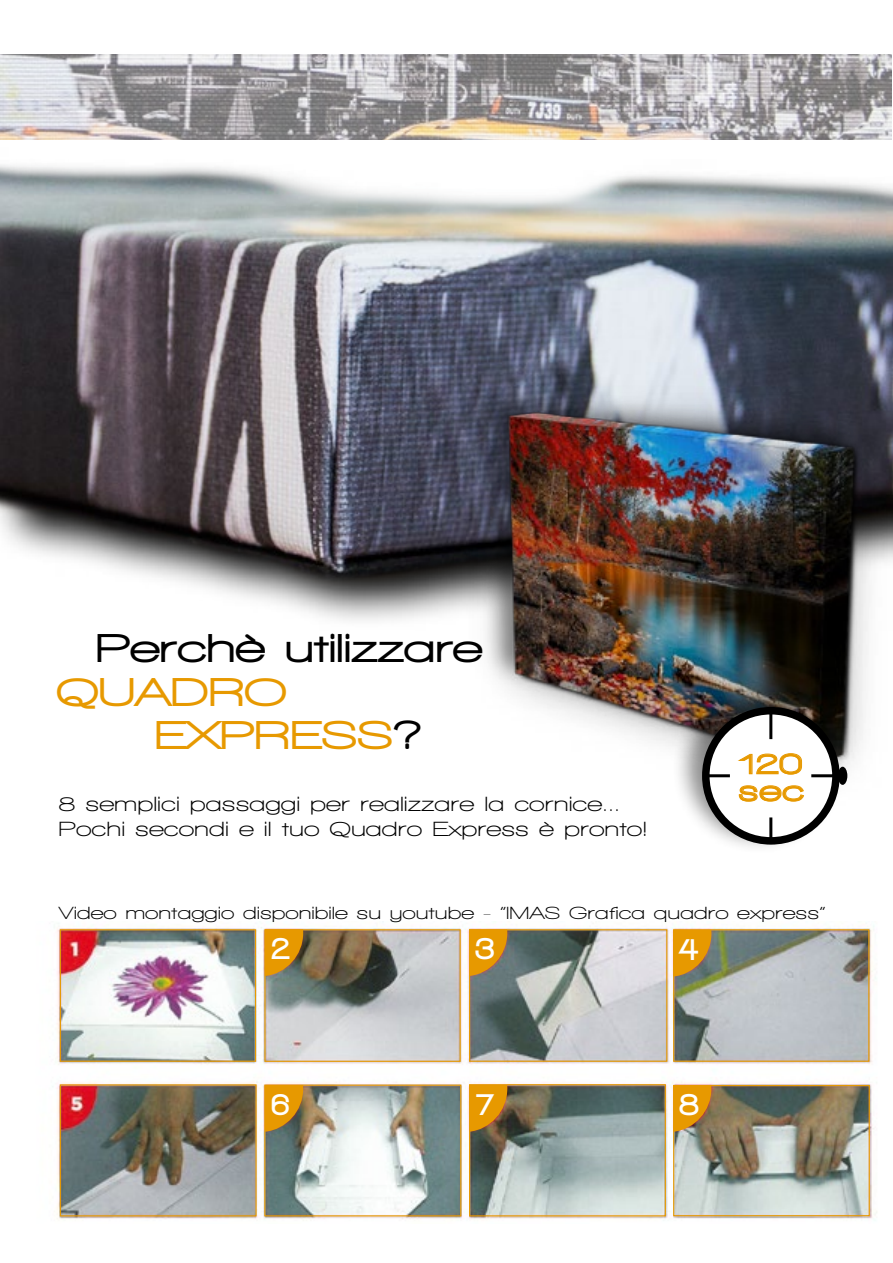
<style>
.page{position:relative;width:893px;height:1263px;background:#fff}
.page>*{position:absolute;margin:0;border:0;box-sizing:border-box;transform-origin:0 0}
.t1{font:900 41.25px "Walkway Expand";color:#000}
.t2{font:900 41.25px/43.5px "Walkway Expand";color:#e79900}
.t3{font:900 32.1px "Walkway";color:#fff}
.t4{font:900 30px/27px "Walkway Expand";letter-spacing:.025em;color:#e79900}
.t5{font:700 21px/25.2px "Walkway Expand";color:#000}
.t6{font:700 18px "Walkway Expand";color:#000}
.s1{color:#000}
</style>
<div class="page">
<img style="left:0;top:139px;width:893px;height:482px">
<img style="left:371px;top:332px;width:522px;height:452px">
<img style="left:52px;top:925px;width:825px;height:296px">
<div style="left:60px;top:929px;width:196px;height:133px;border:1px solid #e79900"></div>
<svg style="left:266px;top:931px;width:37px;height:45px;background:#c78c15"></svg>
<svg style="left:471px;top:931px;width:36px;height:45px;background:#cb901b"></svg>
<svg style="left:675px;top:931px;width:36px;height:45px;background:#cb9019"></svg>
<svg style="left:266px;top:1086px;width:37px;height:46px;background:#c68b13"></svg>
<svg style="left:471px;top:1086px;width:36px;height:46px;background:#ca870d"></svg>
<svg style="left:675px;top:1087px;width:36px;height:45px;background:#d08f16"></svg>
<div style="left:264px;top:929px;width:197px;height:133px;border:1px solid #e79900"></div>
<div style="left:673px;top:1085px;width:197px;height:131px;border:1px solid #e79900"></div>
<div style="left:469px;top:1084px;width:197px;height:132px;border:1px solid #e79900"></div>
<div style="left:264px;top:1084px;width:197px;height:132px;border:1px solid #e79900"></div>
<div style="left:673px;top:929px;width:196px;height:133px;border:1px solid #e79900"></div>
<div style="left:469px;top:929px;width:198px;height:133px;border:1px solid #e79900"></div>
<div style="left:60px;top:1084px;width:197px;height:132px;border:1px solid #e79900"></div>
<img style="left:0;top:54px;width:892px;height:85px">
<div style="left:671px;top:680px;width:174px;height:174px;background:#000;opacity:.44"></div>
<div style="left:706px;top:711px;width:130px;height:130px;background:#fff;border-radius:50%"></div>
<div style="left:702px;top:707px;width:138px;height:138px;border:8px solid #000;border-radius:50%"></div>
<hr style="left:769px;top:712px;width:3px;height:27px;background:#000">
<hr style="left:769px;top:817px;width:3px;height:27px;background:#000">
<hr style="left:703px;top:774px;width:27px;height:3px;background:#000">
<hr style="left:811px;top:774px;width:27px;height:3px;background:#000">
<div style="left:838px;top:767px;width:9px;height:18px;background:#000;border-radius:50%"></div>
<svg style="left:738px;top:753px;width:64px;height:22px"></svg>
<svg style="left:739px;top:785px;width:65px;height:17px"></svg>
<h1 class="t1" style="left:96px;top:626px;width:388px">Perchè utilizzare</h1>
<h1 class="t2" style="left:155px;top:669px;width:269px;text-indent:-99px">QUADRO<br>EXPRESS<span class="s1">?</span></h1>
<p class="t5" style="left:59px;top:791px;width:591px">8 semplici passaggi per realizzare la cornice...<br>Pochi secondi e il tuo Quadro Express è pronto!</p>
<h3 class="t4" style="left:739px;top:750px;width:67px">120 sec</h3>
<p class="t6" style="left:59px;top:903px;width:769px">Video montaggio disponibile su youtube - “IMAS Grafica quadro express”</p>
<h2 class="t3" style="left:271px;top:931px;width:20px">2</h2>
<h2 class="t3" style="left:475px;top:931px;width:20px">3</h2>
<h2 class="t3" style="left:679px;top:932px;width:20px">4</h2>
<h2 class="t3" style="left:271px;top:1087px;width:20px">6</h2>
<h2 class="t3" style="left:475px;top:1087px;width:20px">7</h2>
<h2 class="t3" style="left:679px;top:1087px;width:21px">8</h2>
</div>
